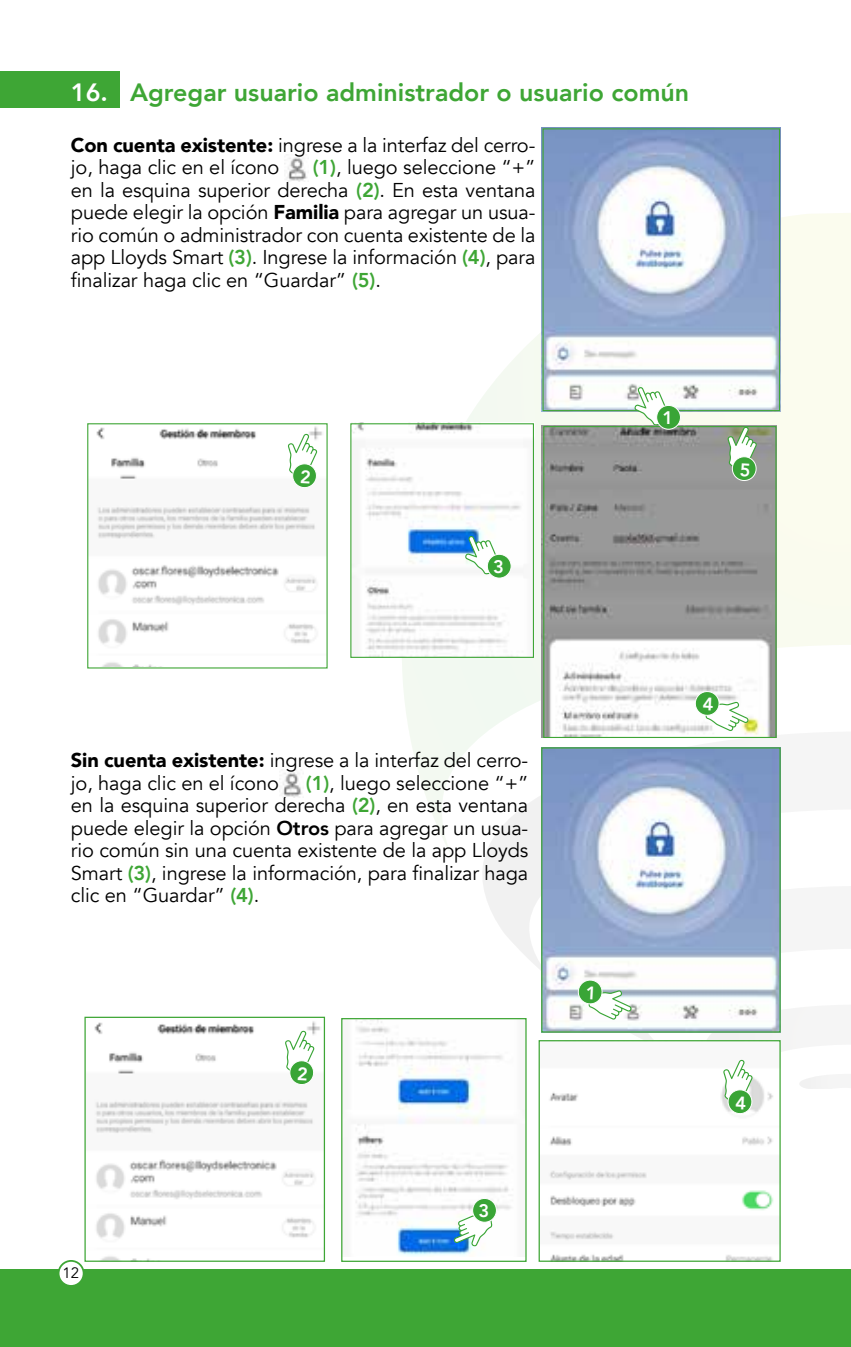
<style>
.page{position:relative;width:851px;height:1347px;background:#fff}
.page>*{position:absolute;margin:0;border:0;box-sizing:border-box;transform-origin:0 0}
.t1{font:800 25px "Avenir";color:#3ea635}
.t2{font:20px/22.5px "Avenir";letter-spacing:-.005em;color:#000}
.t3{font:800 18.25px "Avenir";color:#fff}
.t4{font:15px "Avenir";color:#000}
.s1{color:#fff}
.s2{font-weight:900}
.s3{font-weight:800;color:#3ea635}
.s4{font-weight:800}
</style>
<div class="page">
<svg style="left:482px;top:859px;width:299px;height:111px"></svg>
<svg style="left:402px;top:213px;width:448px;height:646px"></svg>
<div style="left:0;top:1269px;width:850px;height:77px;background:#3ea635"></div>
<div style="left:59px;top:1260px;width:25px;height:25px;background:#fff;border-radius:50%"></div>
<div style="left:58px;top:1259px;width:26px;height:27px;border:2px solid #3ea635;border-radius:50%"></div>
<div style="left:0;top:71px;width:120px;height:37px;background:#3ea635"></div>
<img style="left:541px;top:128px;width:239px;height:284px">
<img style="left:543px;top:749px;width:235px;height:281px">
<div style="left:541px;top:747px;width:239px;height:285px;border:1px solid #3ea635"></div>
<img style="left:96px;top:426px;width:226px;height:240px">
<img style="left:352px;top:422px;width:182px;height:234px">
<img style="left:355px;top:1020px;width:157px;height:236px">
<div style="left:341px;top:1018px;width:185px;height:243px;border:1px solid #3ea635"></div>
<img style="left:541px;top:425px;width:235px;height:312px">
<img style="left:549px;top:1092px;width:225px;height:167px">
<div style="left:538px;top:1040px;width:242px;height:221px;border:1px solid #3ea635"></div>
<img style="left:284px;top:154px;width:23px;height:28px">
<img style="left:281px;top:769px;width:21px;height:28px">
<svg style="left:465px;top:535px;width:34px;height:39px"></svg>
<div style="left:487px;top:554px;width:24px;height:24px;background:#39a536;border:1px solid #fff;border-radius:50%"></div>
<svg style="left:453px;top:1212px;width:39px;height:34px"></svg>
<div style="left:472px;top:1198px;width:24px;height:24px;background:#39a536;border:1px solid #fff;border-radius:50%"></div>
<img style="left:94px;top:1021px;width:226px;height:238px">
<div style="left:84px;top:1016px;width:241px;height:245px;border:1px solid #3ea635"></div>
<div style="left:542px;top:128px;width:238px;height:283px;border:1px solid #3ea635"></div>
<div style="left:543px;top:426px;width:233px;height:312px;border:1px solid #3ea635"></div>
<div style="left:350px;top:423px;width:184px;height:235px;border:1px solid #3ea635"></div>
<div style="left:87px;top:423px;width:240px;height:245px;border:1px solid #3ea635"></div>
<svg style="left:634px;top:387px;width:34px;height:38px"></svg>
<div style="left:656px;top:405px;width:24px;height:24px;background:#39a536;border:1px solid #fff;border-radius:50%"></div>
<svg style="left:693px;top:689px;width:55px;height:42px"></svg>
<svg style="left:727px;top:427px;width:31px;height:55px"></svg>
<svg style="left:288px;top:434px;width:30px;height:55px"></svg>
<svg style="left:285px;top:1030px;width:31px;height:55px"></svg>
<svg style="left:576px;top:886px;width:254px;height:229px"></svg>
<p class="t1" style="left:71px;top:73px;width:619px"><span class="s1">16.</span> Agregar usuario administrador o usuario común</p>
<p class="t2" style="left:71px;top:134px;width:466px"><span class="s2">Con cuenta existente:</span> ingrese a la interfaz del cerro&shy;jo, haga clic en el ícono</p>
<p class="t2" style="left:71px;top:157px;width:466px;text-align:justify;text-indent:242px"><span class="s3">(1)</span>, luego seleccione “+” en la esquina superior derecha <span class="s3">(2)</span>. En esta ventana puede elegir la opción <span class="s2">Familia</span> para agregar un usua&shy;rio común o administrador con cuenta existente de la app Lloyds Smart <span class="s3">(3)</span>. Ingrese la información <span class="s3">(4)</span>, para finalizar haga clic en “Guardar” <span class="s3">(5)</span>.</p>
<p class="t3" style="left:493px;top:552px;width:12px">3</p>
<p class="t2" style="left:71px;top:749px;width:459px"><span class="s2">Sin cuenta existente:</span> ingrese a la interfaz del cerro&shy;jo, haga clic en el ícono</p>
<p class="t2" style="left:71px;top:772px;width:459px;text-align:justify;text-indent:235px"><span class="s3">(1)</span>, luego seleccione “+” en la esquina superior derecha <span class="s3">(2)</span>, en esta ventana puede elegir la opción <span class="s4">Otros</span> para agregar un usua&shy;rio común sin una cuenta existente de la app Lloyds Smart <span class="s3">(3)</span>, ingrese la información, para finalizar haga clic en “Guardar” <span class="s3">(4)</span>.</p>
<p class="t4" style="left:63px;top:1263px;width:18px">12</p>
<p class="t3" style="left:478px;top:1196px;width:12px">3</p>
<p class="t3" style="left:662px;top:403px;width:12px">1</p>
</div>
